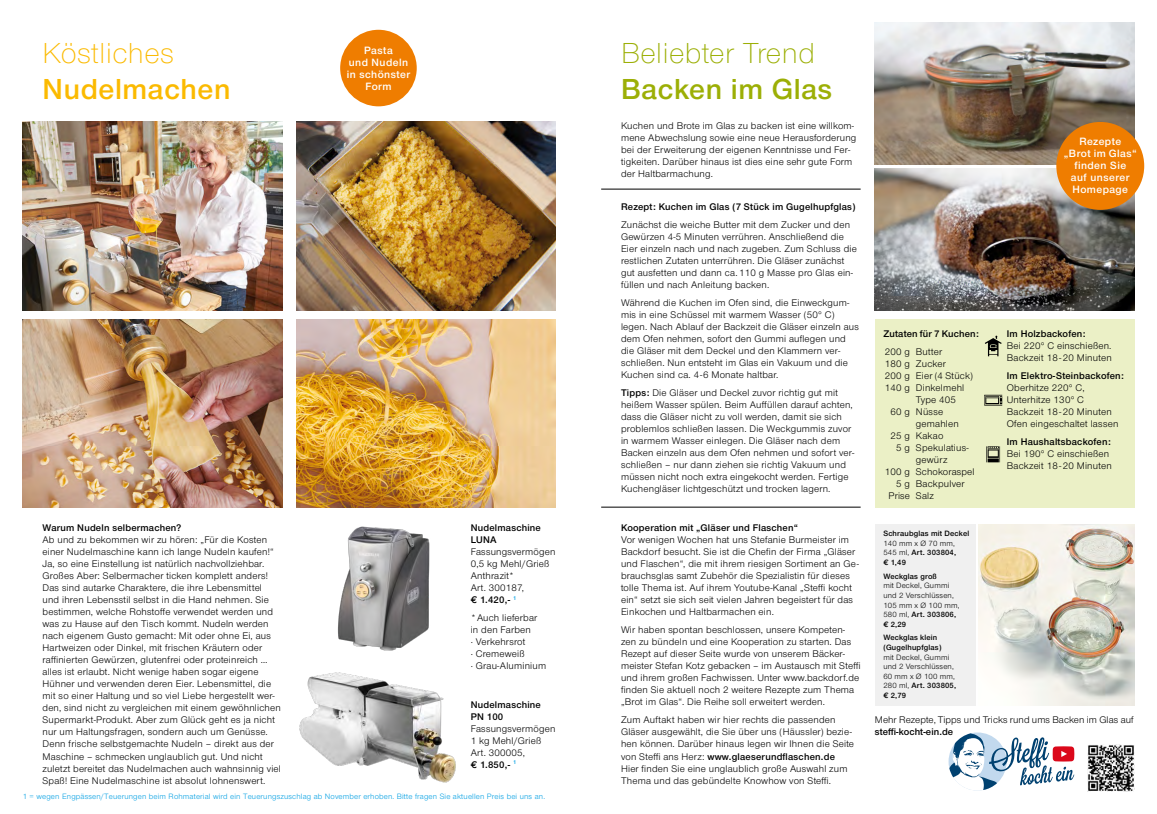
<style>
.page{position:relative;width:1157px;height:814px;background:#fff}
.page>*{position:absolute;margin:0;border:0;box-sizing:border-box;transform-origin:0 0}
.t1{font:300 30px "Nimbus San Nov";letter-spacing:.02em;color:#9caf06}
.t2{font:30px "Nimbus San Nov Sem Bol";letter-spacing:.02em;color:#9caf06}
.t3{font:30px "Nimbus San Nov Sem Bol";letter-spacing:.02em;color:#fbba00}
.t4{font:300 30px "Nimbus San Nov";letter-spacing:.02em;color:#fbba00}
.t5{font:11px/12px "Nimbus San Nov Sem Bol";letter-spacing:.04em;color:#fff;text-align:center}
.t6{font:10px/12px "Nimbus San Nov";letter-spacing:.02em;color:#000}
.t7{font:10px/12px "Nimbus San Nov Sem Bol";letter-spacing:.02em;color:#000}
.t8{font:8px/9.6px "Nimbus San Nov Sem Bol";letter-spacing:.02em;color:#000}
.t9{font:8px "Nimbus San Nov";letter-spacing:.02em;color:#009fe3}
.t10{font:8px/9.6px "Nimbus San Nov";letter-spacing:.02em;color:#000}
.s1{font-family:"Nimbus San Nov Sem Bol"}
.s2{font-family:"Nimbus San Nov"}
</style>
<div class="page">
<div style="left:874px;top:524px;width:101px;height:182px;background:#f0f0f0"></div>
<img style="left:299px;top:672px;width:157px;height:111px">
<img style="left:337px;top:526px;width:93px;height:125px">
<img style="left:23px;top:122px;width:259px;height:188px">
<img style="left:296px;top:122px;width:260px;height:188px">
<img style="left:23px;top:319px;width:259px;height:188px">
<img style="left:296px;top:319px;width:260px;height:188px">
<div style="left:340px;top:30px;width:77px;height:76px;background:#ef7d00;border-radius:50%"></div>
<img style="left:874px;top:169px;width:260px;height:141px">
<img style="left:874px;top:23px;width:260px;height:141px">
<div style="left:874px;top:319px;width:260px;height:188px;background:#ebf0c6"></div>
<svg style="left:985px;top:336px;width:16px;height:20px"></svg>
<svg style="left:984px;top:395px;width:18px;height:10px"></svg>
<svg style="left:986px;top:446px;width:14px;height:16px"></svg>
<hr style="left:601px;top:506px;width:259px;height:1px;background:#000">
<hr style="left:601px;top:189px;width:259px;height:1px;background:#000">
<img style="left:978px;top:524px;width:156px;height:182px">
<div style="left:1056px;top:122px;width:88px;height:88px;background:#ef7d00;border-radius:50%"></div>
<svg style="left:949px;top:733px;width:125px;height:57px"></svg>
<img style="left:1087px;top:744px;width:47px;height:47px">
<h1 class="t4" style="left:43px;top:36px;width:133px">Köstliches</h1>
<h1 class="t3" style="left:43px;top:71px;width:189px">Nudelmachen</h1>
<p class="t5" style="left:347px;top:44px;width:65px">Pasta<br>und Nudeln in schönster<br>Form</p>
<p class="t7" style="left:43px;top:522px;width:140px">Warum Nudeln selbermachen?</p>
<p class="t6" style="left:43px;top:534px;width:240px">Ab und zu bekommen wir zu hören: „Für die Kosten einer Nudelmaschine kann ich lange Nudeln kaufen!“ Ja, so eine Einstellung ist natürlich nachvollziehbar.<br>Großes Aber: Selbermacher ticken komplett anders!<br>Das sind autarke Charaktere, die ihre Lebensmittel und ihren Lebensstil selbst in die Hand nehmen. Sie bestimmen, welche Rohstoffe verwendet werden und was zu Hause auf den Tisch kommt. Nudeln werden nach eigenem Gusto gemacht: Mit oder ohne Ei, aus Hartweizen oder Dinkel, mit frischen Kräutern oder raffinierten Gewürzen, glutenfrei oder proteinreich … alles ist erlaubt. Nicht wenige haben sogar eigene Hühner und verwenden deren Eier. Lebensmittel, die mit so einer Haltung und so viel Liebe hergestellt wer&shy;den, sind nicht zu vergleichen mit einem gewöhnlichen Supermarkt-Produkt. Aber zum Glück geht es ja nicht nur um Haltungsfragen, sondern auch um Genüsse.<br>Denn frische selbstgemachte Nudeln – direkt aus der Maschine – schmecken unglaublich gut. Und nicht zuletzt bereitet das Nudelmachen auch wahnsinnig viel Spaß! Eine Nudelmaschine ist absolut lohnenswert.</p>
<p class="t7" style="left:471px;top:522px;width:72px">Nudelmaschine<br>LUNA</p>
<p class="t6" style="left:471px;top:546px;width:86px">Fassungsvermögen<br>0,5 kg Mehl/Grieß<br>Anthrazit*<br>Art. 300187,</p>
<p class="t7" style="left:471px;top:594px;width:47px">€ 1.420,- <sup>1</sup></p>
<p class="t6" style="left:471px;top:612px;width:77px">*Auch lieferbar in den Farben<br>· Verkehrsrot<br>· Cremeweiß<br>· Grau-Aluminium</p>
<p class="t7" style="left:471px;top:698px;width:72px">Nudelmaschine<br>PN 100</p>
<p class="t6" style="left:471px;top:722px;width:86px">Fassungsvermögen<br>1 kg Mehl/Grieß<br>Art. 300005,</p>
<p class="t7" style="left:471px;top:758px;width:47px">€ 1.850,- <sup>1</sup></p>
<p class="t9" style="left:23px;top:792px;width:524px">1 = wegen Engpässen/Teuerungen beim Rohmaterial wird ein Teuerungszuschlag ab November erhoben. Bitte fragen Sie aktuellen Preis bei uns an.</p>
<h1 class="t1" style="left:621px;top:36px;width:195px">Beliebter Trend</h1>
<h1 class="t2" style="left:621px;top:71px;width:213px">Backen im Glas</h1>
<p class="t6" style="left:621px;top:119px;width:237px">Kuchen und Brote im Glas zu backen ist eine willkom&shy;mene Abwechslung sowie eine neue Herausforderung bei der Erweiterung der eigenen Kenntnisse und Fer&shy;tigkeiten. Darüber hinaus ist dies eine sehr gute Form der Haltbarmachung.</p>
<p class="t7" style="left:621px;top:200px;width:236px">Rezept: Kuchen im Glas (7 Stück im Gugelhupfglas)</p>
<p class="t6" style="left:621px;top:218px;width:237px">Zunächst die weiche Butter mit dem Zucker und den Gewürzen 4-5 Minuten verrühren. Anschließend die Eier einzeln nach und nach zugeben. Zum Schluss die restlichen Zutaten unterrühren. Die Gläser zunächst gut ausfetten und dann ca. 110 g Masse pro Glas ein&shy;füllen und nach Anleitung backen.</p>
<p class="t6" style="left:621px;top:296px;width:239px">Während die Kuchen im Ofen sind, die Einweckgum&shy;mis in eine Schüssel mit warmem Wasser (50° C) legen. Nach Ablauf der Backzeit die Gläser einzeln aus dem Ofen nehmen, sofort den Gummi auflegen und die Gläser mit dem Deckel und den Klammern ver&shy;schließen. Nun entsteht im Glas ein Vakuum und die Kuchen sind ca. 4-6 Monate haltbar.</p>
<p class="t6" style="left:621px;top:386px;width:235px"><span class="s1">Tipps:</span> Die Gläser und Deckel zuvor richtig gut mit heißem Wasser spülen. Beim Auffüllen darauf achten, dass die Gläser nicht zu voll werden, damit sie sich problemlos schließen lassen. Die Weckgummis zuvor in warmem Wasser einlegen. Die Gläser nach dem Backen einzeln aus dem Ofen nehmen und sofort ver&shy;schließen – nur dann ziehen sie richtig Vakuum und müssen nicht noch extra eingekocht werden. Fertige Kuchengläser lichtgeschützt und trocken lagern.</p>
<p class="t7" style="left:621px;top:522px;width:178px">Kooperation mit „Gläser und Flaschen“</p>
<p class="t6" style="left:621px;top:534px;width:239px">Vor wenigen Wochen hat uns Stefanie Burmeister im Backdorf besucht. Sie ist die Chefin der Firma „Gläser und Flaschen“, die mit ihrem riesigen Sortiment an Ge&shy;brauchsglas samt Zubehör die Spezialistin für dieses tolle Thema ist. Auf ihrem Youtube-Kanal „Steffi kocht ein“ setzt sie sich seit vielen Jahren begeistert für das Einkochen und Haltbarmachen ein.</p>
<p class="t6" style="left:621px;top:624px;width:241px">Wir haben spontan beschlossen, unsere Kompeten&shy;zen zu bündeln und eine Kooperation zu starten. Das Rezept auf dieser Seite wurde von unserem Bäcker&shy;meister Stefan Kotz gebacken – im Austausch mit Steffi und ihrem großen Fachwissen. Unter www.backdorf.de finden Sie aktuell noch 2 weitere Rezepte zum Thema „Brot im Glas“. Die Reihe soll erweitert werden.</p>
<p class="t6" style="left:621px;top:714px;width:234px">Zum Auftakt haben wir hier rechts die passenden<br>Gläser ausgewählt, die Sie über uns (Häussler) bezie&shy;hen können. Darüber hinaus legen wir Ihnen die Seite</p>
<p class="t7" style="left:621px;top:750px;width:215px"><span class="s2">von Steffi ans Herz:</span> www.glaeserundflaschen.de</p>
<p class="t6" style="left:621px;top:762px;width:228px">Hier finden Sie eine unglaublich große Auswahl zum<br>Thema und das gebündelte Knowhow von Steffi.</p>
<p class="t5" style="left:1063px;top:135px;width:74px">Rezepte<br>„Brot im Glas“ finden Sie<br>auf unserer<br>Homepage</p>
<p class="t7" style="left:883px;top:328px;width:97px">Zutaten für 7 Kuchen:</p>
<p class="t6" style="left:885px;top:346px;width:59px">200 g Butter</p>
<p class="t6" style="left:885px;top:358px;width:62px">180 g Zucker</p>
<p class="t6" style="left:885px;top:370px;width:89px">200 g Eier (4 Stück)</p>
<p class="t6" style="left:885px;top:382px;width:81px">140 g Dinkelmehl</p>
<p class="t6" style="left:916px;top:394px;width:42px">Type 405</p>
<p class="t6" style="left:890px;top:406px;width:54px">60 g Nüsse</p>
<p class="t6" style="left:916px;top:418px;width:44px">gemahlen</p>
<p class="t6" style="left:890px;top:430px;width:54px">25 g Kakao</p>
<p class="t6" style="left:896px;top:442px;width:74px">5 g Spekulatius-</p>
<p class="t6" style="left:916px;top:454px;width:33px">gewürz</p>
<p class="t6" style="left:885px;top:466px;width:91px">100 g Schokoraspel</p>
<p class="t6" style="left:896px;top:478px;width:70px">5 g Backpulver</p>
<p class="t6" style="left:888px;top:490px;width:47px">Prise Salz</p>
<p class="t8" style="left:883px;top:529px;width:87px">Schraubglas mit Deckel</p>
<p class="t10" style="left:883px;top:538px;width:73px">140 mm x Ø 70 mm,</p>
<p class="t8" style="left:883px;top:548px;width:74px"><span class="s2">545 ml,</span> Art. 303804, € 1,49</p>
<p class="t8" style="left:883px;top:571px;width:55px">Weckglas groß</p>
<p class="t10" style="left:883px;top:581px;width:78px">mit Deckel, Gummi und 2 Verschlüssen,<br>105 mm x Ø 100 mm,</p>
<p class="t8" style="left:883px;top:609px;width:74px"><span class="s2">580 ml,</span> Art. 303806, € 2,29</p>
<p class="t8" style="left:883px;top:633px;width:60px">Weckglas klein (Gugelhupfglas)</p>
<p class="t10" style="left:883px;top:652px;width:73px">mit Deckel, Gummi und 2 Verschlüssen,<br>60 mm x Ø 100 mm,</p>
<p class="t8" style="left:883px;top:681px;width:74px"><span class="s2">280 ml,</span> Art. 303805, € 2,79</p>
<p class="t7" style="left:1006px;top:328px;width:80px">Im Holzbackofen:</p>
<p class="t6" style="left:1006px;top:340px;width:106px">Bei 220° C einschießen.<br>Backzeit 18 -20 Minuten</p>
<p class="t7" style="left:1006px;top:370px;width:119px">Im Elektro-Steinbackofen:</p>
<p class="t6" style="left:1006px;top:382px;width:113px">Oberhitze 220° C,<br>Unterhitze 130° C<br>Backzeit 18 -20 Minuten<br>Ofen eingeschaltet lassen</p>
<p class="t7" style="left:1006px;top:436px;width:105px">Im Haushaltsbackofen:</p>
<p class="t6" style="left:1006px;top:448px;width:106px">Bei 190° C einschießen<br>Backzeit 18 -20 Minuten</p>
<p class="t6" style="left:874px;top:714px;width:260px">Mehr Rezepte, Tipps und Tricks rund ums Backen im Glas auf</p>
<p class="t7" style="left:874px;top:726px;width:80px">steffi-kocht-ein.de</p>
</div>
